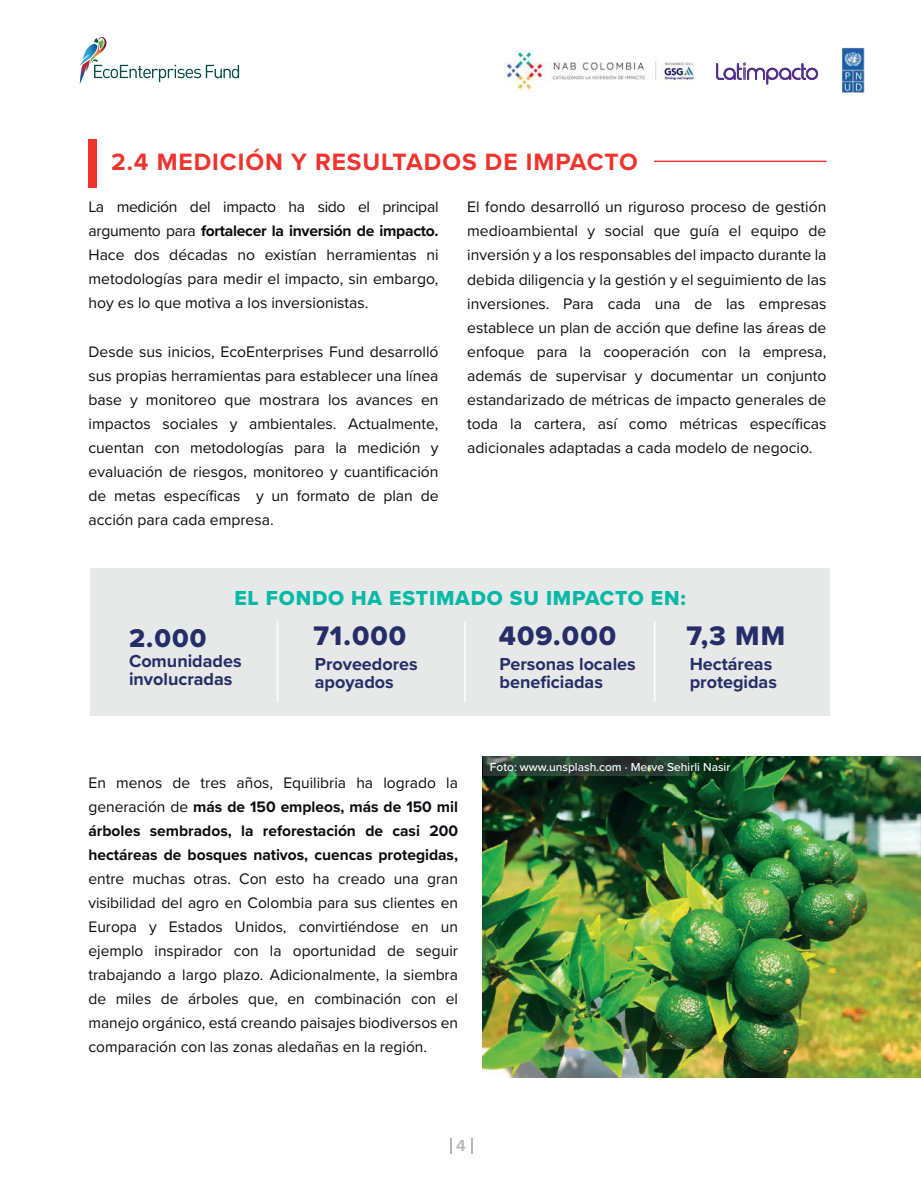
<style>
.page{position:relative;width:921px;height:1193px;background:#fff}
.page>*{position:absolute;margin:0;border:0;box-sizing:border-box;transform-origin:0 0}
.t1{font:27.75px "Proxima Nova Extrabld";letter-spacing:.04em;color:#262e69}
.t2{font:26.7px "Proxima Nova Extrabld";color:#262e69}
.t3{font:700 24.45px "Proxima Nova";letter-spacing:.04em;color:#ee342d}
.t4{font:21px "Proxima Nova Extrabld";letter-spacing:.04em;color:#06b9a9}
.t5{font:700 18px/18px "Proxima Nova";color:#262e69}
.t6{font:600 16.5px "Proxima Nova";color:#b2b6b6}
.t7{font:15.75px/24px "Proxima Nova";color:#0a0d11;text-align:justify}
.t8{font:700 15.75px/24px "Proxima Nova";color:#0a0d11;text-align:justify}
.t9{font:500 12px "Proxima Nova";color:#fff}
.s1{font-weight:700}
.s2{font-weight:400}
</style>
<div class="page">
<div style="left:90px;top:568px;width:740px;height:148px;background:#e6e9e8"></div>
<img style="left:483px;top:756px;width:438px;height:321px">
<hr style="left:277px;top:621px;width:1px;height:81px;background:#fff">
<hr style="left:464px;top:621px;width:2px;height:81px;background:#fff">
<hr style="left:654px;top:621px;width:2px;height:81px;background:#fff">
<svg style="left:80px;top:37px;width:159px;height:47px"></svg>
<div style="left:88px;top:140px;width:10px;height:48px;background:#ee342d"></div>
<hr style="left:654px;top:161px;width:172px;height:1px;background:#ee342d">
<svg style="left:450px;top:1138px;width:1px;height:16px"></svg>
<svg style="left:471px;top:1138px;width:1px;height:16px"></svg>
<img style="left:842px;top:47px;width:23px;height:46px">
<img style="left:504px;top:51px;width:190px;height:40px">
<svg style="left:716px;top:63px;width:102px;height:21px"></svg>
<svg style="left:483px;top:756px;width:205px;height:20px;background:#2c4237"></svg>
<h3 class="t3" style="left:111px;top:144px;width:528px">2.4 MEDICIÓN Y RESULTADOS DE IMPACTO</h3>
<p class="t7" style="left:88px;top:194px;width:352px">La medición del impacto ha sido el principal argumento para <span class="s1">fortalecer la inversión de impacto.<br></span>Hace dos décadas no existían herramientas ni metodologías para medir el impacto, sin embargo, hoy es lo que motiva a los inversionistas.</p>
<p class="t7" style="left:88px;top:338px;width:352px">Desde sus inicios, EcoEnterprises Fund desarrolló sus propias herramientas para establecer una línea base y monitoreo que mostrara los avances en impactos sociales y ambientales. Actualmente, cuentan con metodologías para la medición y evaluación de riesgos, monitoreo y cuantificación de metas específicas y un formato de plan de acción para cada empresa.</p>
<p class="t7" style="left:467px;top:194px;width:361px">El fondo desarrolló un riguroso proceso de gestión medioambiental y social que guía el equipo de inversión y a los responsables del impacto durante la debida diligencia y la gestión y el seguimiento de las inversiones. Para cada una de las empresas establece un plan de acción que define las áreas de enfoque para la cooperación con la empresa, además de supervisar y documentar un conjunto estandarizado de métricas de impacto generales de toda la cartera, así como métricas específicas adicionales adaptadas a cada modelo de negocio.</p>
<h3 class="t4" style="left:234px;top:582px;width:453px">EL FONDO HA ESTIMADO SU IMPACTO EN:</h3>
<h2 class="t2" style="left:129px;top:618px;width:79px">2.000</h2>
<h1 class="t1" style="left:313px;top:615px;width:95px">71.000</h1>
<h1 class="t1" style="left:499px;top:615px;width:119px">409.000</h1>
<h1 class="t1" style="left:687px;top:615px;width:100px">7,3 MM</h1>
<p class="t5" style="left:129px;top:651px;width:114px">Comunidades involucradas</p>
<p class="t5" style="left:315px;top:654px;width:104px">Proveedores apoyados</p>
<p class="t5" style="left:500px;top:654px;width:138px">Personas locales beneficiadas</p>
<p class="t5" style="left:690px;top:654px;width:89px">Hectáreas protegidas</p>
<p class="t8" style="left:89px;top:770px;width:371px"><span class="s2">En menos de tres años, Equilibria ha logrado la generación de</span> más de 150 empleos, más de 150 mil árboles sembrados, la reforestación de casi 200 hectáreas de bosques nativos, cuencas protegidas,</p>
<p class="t7" style="left:89px;top:865px;width:371px">entre muchas otras. Con esto ha creado una gran visibilidad del agro en Colombia para sus clientes en Europa y Estados Unidos, convirtiéndose en un ejemplo inspirador con la oportunidad de seguir trabajando a largo plazo. Adicionalmente, la siembra de miles de árboles que, en combinación con el manejo orgánico, está creando paisajes biodiversos en comparación con las zonas aledañas en la región.</p>
<p class="t9" style="left:490px;top:757px;width:242px">Foto: www.unsplash.com · Merve Sehirli Nasir</p>
<p class="t6" style="left:456px;top:1133px;width:11px">4</p>
</div>
